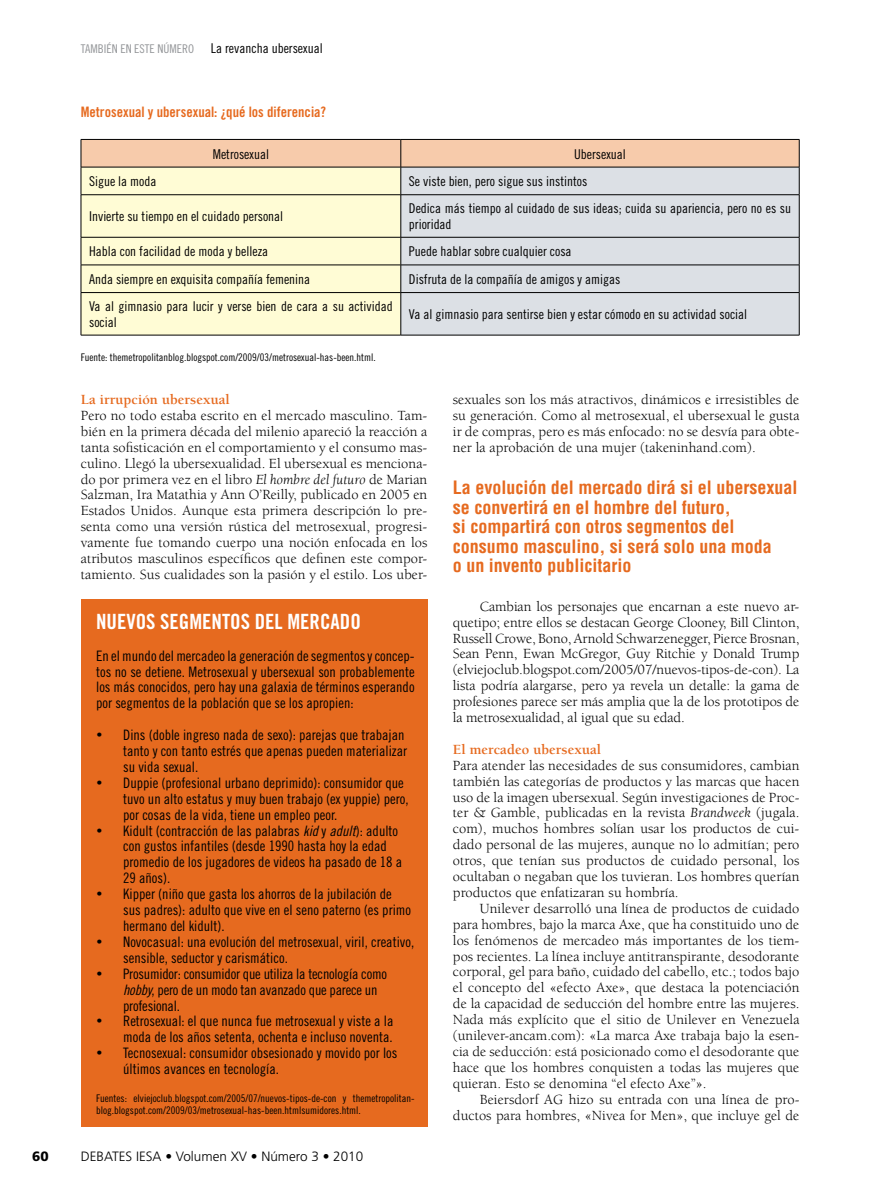
<style>
.page{position:relative;width:893px;height:1191px;background:#fff}
.page>*{position:absolute;margin:0;border:0;box-sizing:border-box;transform-origin:0 0}
.t1{font:21px "Trade Gothic Bold Cond Twenty";color:#fff}
.t2{font:700 condensed 18px/19.5px "Helvetica";color:#e66a1f}
.t3{font:14.4px/15.9px "Berkeley";letter-spacing:.005em;color:#000;text-align:justify}
.t4{font:14.4px/15.9px "Trade Gothic Cond Eighteen";color:#000}
.t5{font:700 14.4px "Berkeley";letter-spacing:.005em;color:#e66a1f}
.t6{font:14.4px "Trade Gothic Bold Cond Twenty";color:#e66a1f}
.t7{font:13.5px/16.2px "Trade Gothic Cond Eighteen";color:#000}
.t8{font:300 13.5px "Frutiger";color:#000}
.t9{font:900 13.5px "Frutiger";color:#000}
.t10{font:12px "Trade Gothic Cond Eighteen";color:#939598}
.t11{font:10.5px/12px "Trade Gothic Cond Eighteen";color:#000}
.s1{font-style:italic}
.s2{font-family:"Trade Gothic Cond Eighteen Obl"}
</style>
<div class="page">
<div style="left:82px;top:195px;width:319px;height:140px;background:#fffcd5"></div>
<div style="left:402px;top:195px;width:397px;height:140px;background:#dce0e5"></div>
<hr style="left:81px;top:194px;width:320px;height:1px;background:#000">
<hr style="left:81px;top:195px;width:1px;height:42px;background:#000">
<hr style="left:81px;top:237px;width:320px;height:1px;background:#000">
<hr style="left:81px;top:265px;width:320px;height:1px;background:#000">
<svg style="left:81px;top:237px;width:1px;height:55px"></svg>
<hr style="left:81px;top:292px;width:320px;height:1px;background:#000">
<hr style="left:81px;top:293px;width:1px;height:42px;background:#000">
<hr style="left:81px;top:335px;width:320px;height:1px;background:#000">
<svg style="left:81px;top:139px;width:719px;height:55px;background:#e7d3bc"></svg>
<hr style="left:401px;top:194px;width:398px;height:1px;background:#000">
<hr style="left:401px;top:195px;width:1px;height:42px;background:#000">
<hr style="left:799px;top:195px;width:1px;height:42px;background:#000">
<hr style="left:401px;top:237px;width:398px;height:1px;background:#000">
<hr style="left:401px;top:265px;width:398px;height:1px;background:#000">
<svg style="left:401px;top:237px;width:1px;height:55px"></svg>
<svg style="left:799px;top:237px;width:1px;height:55px"></svg>
<hr style="left:401px;top:292px;width:398px;height:1px;background:#000">
<hr style="left:401px;top:293px;width:1px;height:42px;background:#000">
<hr style="left:799px;top:293px;width:1px;height:42px;background:#000">
<hr style="left:401px;top:335px;width:398px;height:1px;background:#000">
<div style="left:81px;top:600px;width:346px;height:527px;background:#e66a1f"></div>
<p class="t10" style="left:81px;top:42px;width:108px">tambi én en este número</p>
<p class="t7" style="left:211px;top:40px;width:113px">La revancha ubersexual</p>
<p class="t6" style="left:81px;top:103px;width:247px">Metrosexual y ubersexual: ¿qué los diferencia?</p>
<p class="t7" style="left:213px;top:145px;width:58px">Metrosexual</p>
<p class="t7" style="left:574px;top:145px;width:53px">Ubersexual</p>
<p class="t7" style="left:89px;top:173px;width:69px">Sigue la moda</p>
<p class="t7" style="left:409px;top:173px;width:180px">Se viste bien, pero sigue sus instintos</p>
<p class="t7" style="left:89px;top:208px;width:196px">Invierte su tiempo en el cuidado personal</p>
<p class="t7" style="left:409px;top:200px;width:384px">Dedica más tiempo al cuidado de sus ideas; cuida su apariencia, pero no es su prioridad</p>
<p class="t7" style="left:89px;top:243px;width:181px">Habla con facilidad de moda y belleza</p>
<p class="t7" style="left:409px;top:243px;width:164px">Puede hablar sobre cualquier cosa</p>
<p class="t7" style="left:89px;top:271px;width:223px">Anda siempre en exquisita compañía femenina</p>
<p class="t7" style="left:409px;top:271px;width:213px">Disfruta de la compañía de amigos y amigas</p>
<p class="t7" style="left:89px;top:298px;width:305px">Va al gimnasio para lucir y verse bien de cara a su actividad social</p>
<p class="t7" style="left:409px;top:306px;width:340px">Va al gimnasio para sentirse bien y estar cómodo en su actividad social</p>
<p class="t11" style="left:81px;top:351px;width:297px">Fuente: themetropolitanblog.blogspot.com/2009/03/metrosexual-has-been.html.</p>
<p class="t5" style="left:81px;top:392px;width:151px">La irrupción ubersexual</p>
<p class="t3" style="left:81px;top:408px;width:348px">Pero no todo estaba escrito en el mercado masculino. Tam&shy;bién en la primera década del milenio apareció la reacción a tanta sofisticación en el comportamiento y el consumo mas&shy;culino. Llegó la ubersexualidad. El ubersexual es menciona&shy;do por primera vez en el libro <span class="s1">El hombre del futuro</span> de Marian Salzman, Ira Matathia y Ann O’Reilly, publicado en 2005 en Estados Unidos. Aunque esta primera descripción lo pre&shy;senta como una versión rústica del metrosexual, progresi&shy;vamente fue tomando cuerpo una noción enfocada en los atributos masculinos específicos que definen este compor&shy;tamiento. Sus cualidades son la pasión y el estilo. Los uber-</p>
<h1 class="t1" style="left:96px;top:608px;width:266px">Nuevos segmentos del mercado</h1>
<p class="t4" style="left:96px;top:647px;width:320px;text-align:justify">En el mundo del mercadeo la generación de segmentos y concep&shy;tos no se detiene. Metrosexual y ubersexual son probablemente los más conocidos, pero hay una galaxia de términos esperando por segmentos de la población que se los apropien:</p>
<p class="t4" style="left:123px;top:727px;width:285px;text-indent:-27px">• Dins (doble ingreso nada de sexo): parejas que trabajan tanto y con tanto estrés que apenas pueden materializar su vida sexual.</p>
<p class="t4" style="left:123px;top:774px;width:287px;text-indent:-27px">• Duppie (profesional urbano deprimido): consumidor que tuvo un alto estatus y muy buen trabajo (ex yuppie) pero, por cosas de la vida, tiene un empleo peor.</p>
<p class="t4" style="left:123px;top:822px;width:281px;text-indent:-27px">• Kidult (contracción de las palabras <span class="s2">kid</span> y <span class="s2">adult</span>): adulto con gustos infantiles (desde 1990 hasta hoy la edad promedio de los jugadores de videos ha pasado de 18 a 29 años).</p>
<p class="t4" style="left:123px;top:886px;width:289px;text-indent:-27px">• Kipper (niño que gasta los ahorros de la jubilación de sus padres): adulto que vive en el seno paterno (es primo hermano del kidult).</p>
<p class="t4" style="left:123px;top:933px;width:293px;text-indent:-27px">• Novocasual: una evolución del metrosexual, viril, creativo, sensible, seductor y carismático.</p>
<p class="t4" style="left:123px;top:965px;width:265px;text-indent:-27px">• Prosumidor: consumidor que utiliza la tecnología como <span class="s2">hobby</span>, pero de un modo tan avanzado que parece un profesional.</p>
<p class="t4" style="left:96px;top:1013px;width:299px;text-align:right">• Retrosexual: el que nunca fue metrosexual y viste a la moda de los años setenta, ochenta e incluso noventa.</p>
<p class="t4" style="left:123px;top:1045px;width:276px;text-indent:-27px">• Tecnosexual: consumidor obsesionado y movido por los últimos avances en tecnología.</p>
<p class="t11" style="left:96px;top:1092px;width:320px">Fuentes: elviejoclub.blogspot.com/2005/07/nuevos-tipos-de-con y themetropolitan&shy;blog.blogspot.com/2009/03/metrosexual-has-been.htmlsumidores.html.</p>
<p class="t9" style="left:32px;top:1148px;width:18px">60</p>
<p class="t8" style="left:81px;top:1148px;width:284px">DEBATES IESA • Volumen XV • Número 3 • 2010</p>
<p class="t3" style="left:453px;top:392px;width:348px">sexuales son los más atractivos, dinámicos e irresistibles de su generación. Como al metrosexual, el ubersexual le gusta ir de compras, pero es más enfocado: no se desvía para obte&shy;ner la aprobación de una mujer (takeninhand.com).</p>
<p class="t2" style="left:453px;top:478px;width:346px">La evolución del mercado dirá si el ubersexual se convertirá en el hombre del futuro,<br>si compartirá con otros segmentos del consumo masculino, si será solo una moda<br>o un invento publicitario</p>
<p class="t3" style="left:453px;top:598px;width:348px;text-indent:27px">Cambian los personajes que encarnan a este nuevo ar&shy;quetipo; entre ellos se destacan George Clooney, Bill Clinton, Russell Crowe, Bono, Arnold Schwarzenegger, Pierce Brosnan, Sean Penn, Ewan McGregor, Guy Ritchie y Donald Trump (elviejoclub.blogspot.com/2005/07/nuevos-tipos-de-con). La lista podría alargarse, pero ya revela un detalle: la gama de profesiones parece ser más amplia que la de los prototipos de la metrosexualidad, al igual que su edad.</p>
<p class="t5" style="left:453px;top:741px;width:150px">El mercadeo ubersexual</p>
<p class="t3" style="left:453px;top:757px;width:348px">Para atender las necesidades de sus consumidores, cambian también las categorías de productos y las marcas que hacen uso de la imagen ubersexual. Según investigaciones de Proc&shy;ter &amp; Gamble, publicadas en la revista <span class="s1">Brandweek</span> (jugala. com), muchos hombres solían usar los productos de cui&shy;dado personal de las mujeres, aunque no lo admitían; pero otros, que tenían sus productos de cuidado personal, los ocultaban o negaban que los tuvieran. Los hombres querían productos que enfatizaran su hombría.</p>
<p class="t3" style="left:453px;top:900px;width:348px;text-indent:27px">Unilever desarrolló una línea de productos de cuidado para hombres, bajo la marca Axe, que ha constituido uno de los fenómenos de mercadeo más importantes de los tiem&shy;pos recientes. La línea incluye antitranspirante, desodorante corporal, gel para baño, cuidado del cabello, etc.; todos bajo el concepto del «efecto Axe», que destaca la potenciación de la capacidad de seducción del hombre entre las mujeres.<br>Nada más explícito que el sitio de Unilever en Venezuela (unilever-ancam.com): «La marca Axe trabaja bajo la esen&shy;cia de seducción: está posicionado como el desodorante que hace que los hombres conquisten a todas las mujeres que quieran. Esto se denomina “el efecto Axe”».</p>
<p class="t3" style="left:453px;top:1091px;width:348px;text-align:right">Beiersdorf AG hizo su entrada con una línea de pro&shy;ductos para hombres, «Nivea for Men», que incluye gel de</p>
</div>
